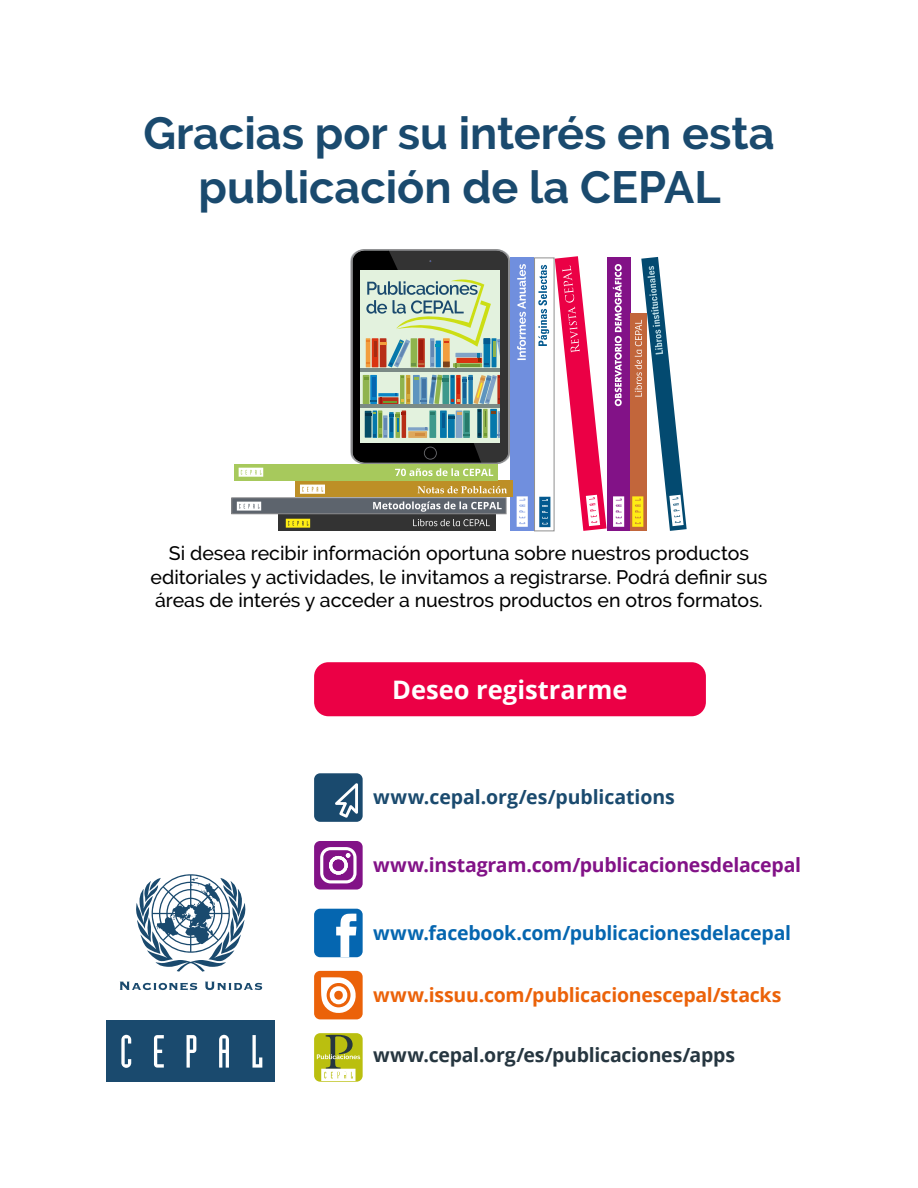
<style>
.page{position:relative;width:918px;height:1188px;background:#fff}
.page>*{position:absolute;margin:0;border:0;box-sizing:border-box;transform-origin:0 0}
.t1{font:700 45px/54px "Raleway";color:#1a4a6e;text-align:center}
.t2{font:700 25.5px "Open Sans";color:#fff}
.t3{font:500 19.5px/23.4px "Raleway";color:#000;text-align:center}
.t4{font:700 19.5px "Open Sans";letter-spacing:-.01em;color:#821287}
.t5{font:700 19.5px "Open Sans";letter-spacing:-.01em;color:#eb6209}
.t6{font:700 19.5px "Open Sans";letter-spacing:-.015em;color:#0566b0}
.t7{font:700 19.5px "Open Sans";letter-spacing:-.01em;color:#263640}
.t8{font:700 19.5px "Open Sans";letter-spacing:-.005em;color:#1a4a6e}
</style>
<div class="page">
<svg style="left:120px;top:982px;width:77px;height:8px"></svg>
<svg style="left:205px;top:982px;width:57px;height:8px"></svg>
<div style="left:106px;top:1020px;width:169px;height:62px;background:#1a4a6e"></div>
<svg style="left:121px;top:1035px;width:10px;height:33px"></svg>
<svg style="left:154px;top:1035px;width:10px;height:33px"></svg>
<svg style="left:187px;top:1035px;width:9px;height:33px"></svg>
<svg style="left:219px;top:1035px;width:10px;height:33px"></svg>
<svg style="left:252px;top:1035px;width:10px;height:33px"></svg>
<svg style="left:136px;top:874px;width:110px;height:98px"></svg>
<div style="left:314px;top:1033px;width:49px;height:49px;background:#babf0f;border-radius:6px"></div>
<svg style="left:317px;top:1035px;width:43px;height:46px"></svg>
<div style="left:314px;top:909px;width:49px;height:48px;background:#0566b0;border-radius:6px"></div>
<svg style="left:336px;top:914px;width:21px;height:43px"></svg>
<div style="left:314px;top:841px;width:49px;height:49px;background:#821287;border-radius:6px"></div>
<svg style="left:320px;top:847px;width:37px;height:36px"></svg>
<div style="left:314px;top:971px;width:49px;height:48px;background:#eb6209;border-radius:6px"></div>
<svg style="left:321px;top:977px;width:35px;height:36px"></svg>
<div style="left:314px;top:662px;width:392px;height:54px;background:#eb0045;border-radius:14px"></div>
<div style="left:314px;top:773px;width:49px;height:49px;background:#1a4a6e;border-radius:6px"></div>
<svg style="left:335px;top:783px;width:23px;height:35px"></svg>
<div style="left:510px;top:257px;width:24px;height:274px;background:#708fde"></div>
<svg style="left:517px;top:496px;width:11px;height:31px"></svg>
<svg style="left:517px;top:264px;width:9px;height:96px"></svg>
<div style="left:607px;top:257px;width:23px;height:274px;background:#821287"></div>
<div style="left:630px;top:314px;width:17px;height:217px;background:#c2663b"></div>
<svg style="left:632px;top:257px;width:55px;height:274px"></svg>
<div style="left:534px;top:258px;width:20px;height:273px;border:1px solid #8f8f8f"></div>
<svg style="left:538px;top:256px;width:86px;height:275px"></svg>
<div style="left:279px;top:514px;width:217px;height:17px;background:#333"></div>
<svg style="left:286px;top:519px;width:24px;height:9px"></svg>
<svg style="left:413px;top:519px;width:77px;height:7px"></svg>
<div style="left:232px;top:498px;width:274px;height:16px;background:#5d646d"></div>
<div style="left:231px;top:497px;width:276px;height:17px;border:1px solid #8a8a8c"></div>
<svg style="left:237px;top:502px;width:24px;height:9px"></svg>
<div style="left:296px;top:481px;width:217px;height:16px;background:#bd8f26"></div>
<svg style="left:300px;top:485px;width:25px;height:9px"></svg>
<svg style="left:418px;top:486px;width:89px;height:7px"></svg>
<div style="left:234px;top:464px;width:263px;height:17px;background:#a7c95c"></div>
<svg style="left:239px;top:468px;width:24px;height:9px"></svg>
<svg style="left:373px;top:501px;width:129px;height:11px"></svg>
<svg style="left:351px;top:249px;width:159px;height:227px;background:#8b9987"></svg>
<h1 class="t1" style="left:143px;top:106px;width:633px">Gracias por su interés en esta publicación de la CEPAL</h1>
<p class="t3" style="left:151px;top:542px;width:618px">Si desea recibir información oportuna sobre nuestros productos editoriales y actividades, le invitamos a registrarse. Podrá definir sus áreas de interés y acceder a nuestros productos en otros formatos.</p>
<h2 class="t2" style="left:392px;top:672px;width:237px">Deseo registrarme</h2>
<p class="t8" style="left:373px;top:783px;width:303px">www.cepal.org/es/publications</p>
<p class="t4" style="left:373px;top:851px;width:430px">www.instagram.com/publicacionesdelacepal</p>
<p class="t6" style="left:373px;top:920px;width:420px">www.facebook.com/publicacionesdelacepal</p>
<p class="t5" style="left:373px;top:981px;width:410px">www.issuu.com/publicacionescepal/stacks</p>
<p class="t7" style="left:373px;top:1041px;width:363px">www.cepal.org/es/publicaciones/apps</p>
</div>
